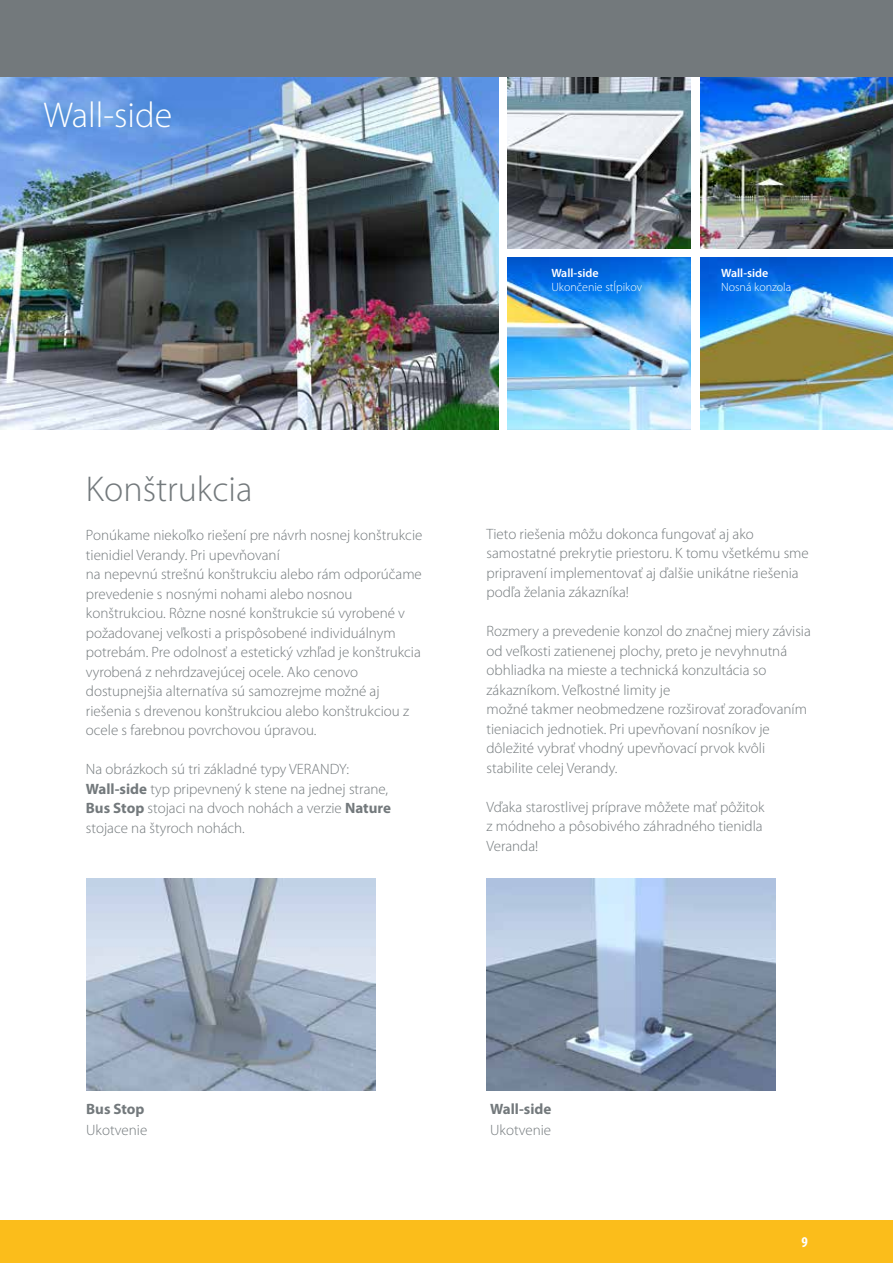
<style>
.page{position:relative;width:893px;height:1263px;background:#fff}
.page>*{position:absolute;margin:0;border:0;box-sizing:border-box;transform-origin:0 0}
.t1{font:300 36px "Myriad Pro";color:#73797c}
.t2{font:300 36px "Myriad Pro";color:#fff}
.t3{font:300 15px/19.5px "Myriad Pro";color:#73797c}
.t4{font:700 15px "Myriad Pro";color:#73797c}
.t5{font:700 condensed 15px "Myriad Pro";color:#fff}
.t6{font:300 12px "Myriad Pro";color:#fff}
.t7{font:600 12px "Myriad Pro";color:#fff}
.s1{font-weight:700}
</style>
<div class="page">
<div style="left:0;top:1220px;width:893px;height:43px;background:#fbbd1b"></div>
<img style="left:508px;top:77px;width:183px;height:171px">
<img style="left:0;top:77px;width:498px;height:352px">
<img style="left:701px;top:77px;width:192px;height:171px">
<img style="left:700px;top:258px;width:193px;height:171px">
<img style="left:508px;top:258px;width:183px;height:171px">
<div style="left:31px;top:88px;width:153px;height:52px;background:#0064a7;opacity:.75"></div>
<img style="left:86px;top:878px;width:289px;height:213px">
<img style="left:486px;top:878px;width:290px;height:213px">
<div style="left:0;top:0;width:893px;height:77px;background:#73797c"></div>
<h1 class="t2" style="left:43px;top:95px;width:130px">Wall-side</h1>
<p class="t7" style="left:551px;top:265px;width:49px">Wall-side</p>
<p class="t6" style="left:551px;top:280px;width:92px">Ukončenie stĺpikov</p>
<p class="t7" style="left:721px;top:265px;width:49px">Wall-side</p>
<p class="t6" style="left:721px;top:280px;width:72px">Nosná konzola</p>
<h1 class="t1" style="left:86px;top:469px;width:168px">Konštrukcia</h1>
<p class="t3" style="left:86px;top:525px;width:338px">Ponúkame niekoľko riešení pre návrh nosnej konštrukcie tienidiel Verandy. Pri upevňovaní<br>na nepevnú strešnú konštrukciu alebo rám odporúčame prevedenie s nosnými nohami alebo nosnou konštrukciou. Rôzne nosné konštrukcie sú vyrobené v požadovanej veľkosti a prispôsobené individuálnym potrebám. Pre odolnosť a estetický vzhľad je konštrukcia vyrobená z nehrdzavejúcej ocele. Ako cenovo dostupnejšia alternatíva sú samozrejme možné aj riešenia s drevenou konštrukciou alebo konštrukciou z ocele s farebnou povrchovou úpravou.</p>
<p class="t3" style="left:86px;top:759px;width:307px">Na obrázkoch sú tri základné typy VERANDY:<br><span class="s1">Wall-side</span> typ pripevnený k stene na jednej strane, <span class="s1">Bus Stop</span> stojaci na dvoch nohách a verzie <span class="s1">Nature </span>stojace na štyroch nohách.</p>
<p class="t3" style="left:486px;top:524px;width:324px">Tieto riešenia môžu dokonca fungovať aj ako samostatné prekrytie priestoru. K tomu všetkému sme pripravení implementovať aj ďalšie unikátne riešenia podľa želania zákazníka!</p>
<p class="t3" style="left:486px;top:622px;width:326px">Rozmery a prevedenie konzol do značnej miery závisia od veľkosti zatienenej plochy, preto je nevyhnutná obhliadka na mieste a technická konzultácia so zákazníkom. Veľkostné limity je<br>možné takmer neobmedzene rozširovať zoraďovaním tieniacich jednotiek. Pri upevňovaní nosníkov je dôležité vybrať vhodný upevňovací prvok kvôli stabilite celej Verandy.</p>
<p class="t3" style="left:486px;top:797px;width:279px;text-align:justify">Vďaka starostlivej príprave môžete mať pôžitok z módneho a pôsobivého záhradného tienidla Veranda!</p>
<p class="t4" style="left:86px;top:1099px;width:60px">Bus Stop</p>
<p class="t3" style="left:86px;top:1121px;width:63px">Ukotvenie</p>
<p class="t4" style="left:490px;top:1099px;width:63px">Wall-side</p>
<p class="t3" style="left:490px;top:1121px;width:63px">Ukotvenie</p>
<p class="t5" style="left:801px;top:1233px;width:8px">9</p>
</div>
